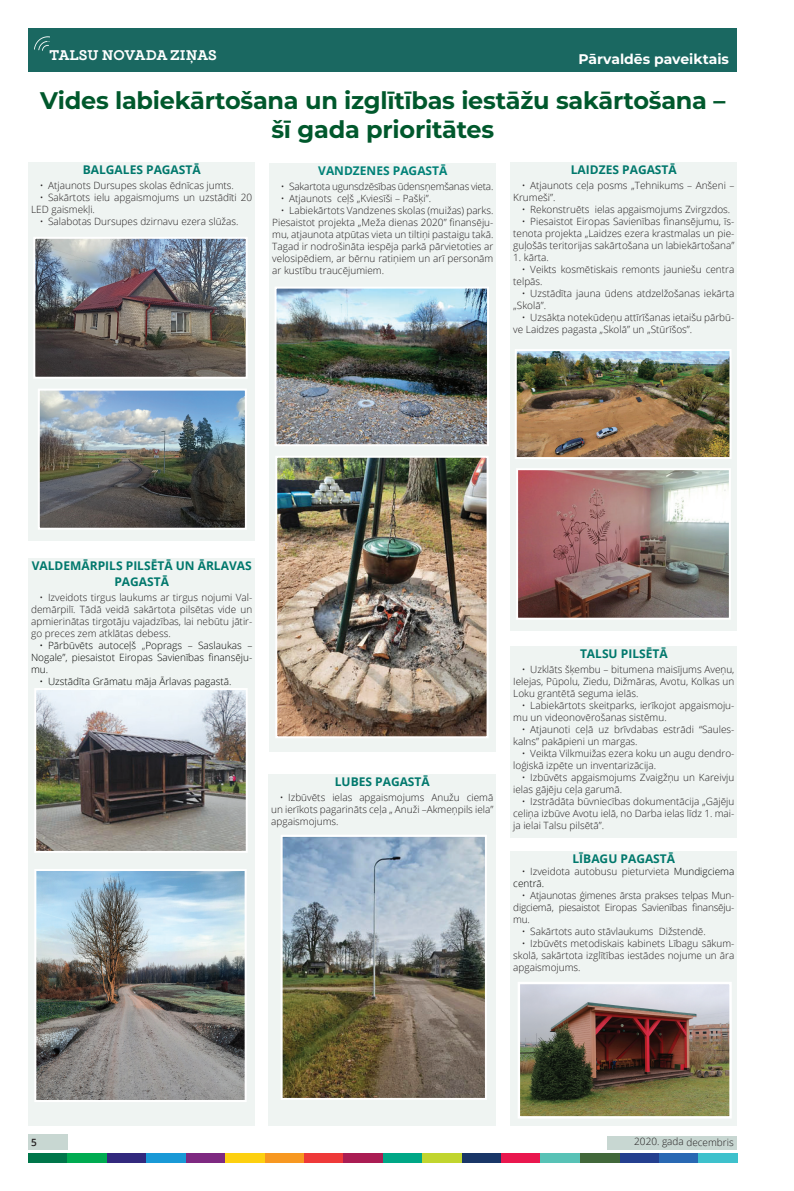
<style>
.page{position:relative;width:794px;height:1191px;background:#fff}
.page>*{position:absolute;margin:0;border:0;box-sizing:border-box;transform-origin:0 0}
.t1{font:700 24px/29px "Montserrat";letter-spacing:-.01em;color:#00582c;text-align:center}
.t2{font:700 14px "Montserrat";color:#fff}
.t3{font:700 14px "Locke";letter-spacing:-.005em;color:#fff}
.t4{font:700 12px/16px "Open Sans";color:#00786c}
.t5{font:700 12px "Open Sans";color:#008177}
.t6{font:300 10px/12px "Open Sans";color:#231f20}
.t7{font:300 10px/12px "Open Sans";color:#040503;text-align:justify}
.t8{font:300 10px "Open Sans";letter-spacing:-.02em;color:#231f20}
.t9{font:600 10px "Open Sans";color:#231f20}
.s1{color:#231f20}
.s2{color:#040503}
</style>
<div class="page">
<div style="left:28px;top:28px;width:708px;height:44px;background:#1a6861"></div>
<img style="left:34px;top:36px;width:16px;height:15px">
<div style="left:658px;top:1153px;width:40px;height:9px;background:#2968b3"></div>
<div style="left:698px;top:1153px;width:39px;height:9px;background:#3ec1cc"></div>
<div style="left:619px;top:1153px;width:39px;height:9px;background:#243f8f"></div>
<div style="left:501px;top:1153px;width:39px;height:9px;background:#e9174e"></div>
<div style="left:28px;top:1153px;width:40px;height:9px;background:#00764a"></div>
<div style="left:107px;top:1153px;width:39px;height:9px;background:#32297d"></div>
<div style="left:383px;top:1153px;width:39px;height:9px;background:#00a786"></div>
<div style="left:264px;top:1153px;width:40px;height:9px;background:#f79821"></div>
<div style="left:462px;top:1153px;width:39px;height:9px;background:#193667"></div>
<div style="left:68px;top:1153px;width:39px;height:9px;background:#00ab51"></div>
<div style="left:580px;top:1153px;width:39px;height:9px;background:#42683b"></div>
<div style="left:304px;top:1153px;width:39px;height:9px;background:#ee3939"></div>
<div style="left:422px;top:1153px;width:40px;height:9px;background:#c1d52f"></div>
<div style="left:186px;top:1153px;width:39px;height:9px;background:#7e2981"></div>
<div style="left:146px;top:1153px;width:40px;height:9px;background:#1999d6"></div>
<div style="left:343px;top:1153px;width:40px;height:9px;background:#aa1d53"></div>
<div style="left:225px;top:1153px;width:39px;height:9px;background:#fdd010"></div>
<div style="left:540px;top:1153px;width:40px;height:9px;background:#58c2b6"></div>
<div style="left:28px;top:1134px;width:40px;height:15px;background:#c8d7d2"></div>
<div style="left:607px;top:1136px;width:129px;height:13px;background:#c8d7d2"></div>
<div style="left:28px;top:162px;width:227px;height:378px;background:#eff4f2"></div>
<div style="left:269px;top:163px;width:227px;height:588px;background:#eff4f2"></div>
<div style="left:510px;top:162px;width:227px;height:468px;background:#eff4f2"></div>
<div style="left:268px;top:774px;width:228px;height:351px;background:#eff4f2"></div>
<div style="left:510px;top:646px;width:227px;height:191px;background:#eff4f2"></div>
<div style="left:510px;top:851px;width:227px;height:274px;background:#eff4f2"></div>
<img style="left:41px;top:391px;width:203px;height:136px">
<div style="left:38px;top:388px;width:209px;height:142px;border:2px solid #fff"></div>
<img style="left:36px;top:240px;width:209px;height:136px">
<div style="left:33px;top:237px;width:215px;height:142px;border:2px solid #fff"></div>
<img style="left:278px;top:459px;width:207px;height:276px">
<div style="left:275px;top:456px;width:213px;height:282px;border:2px solid #fff"></div>
<img style="left:277px;top:290px;width:209px;height:153px">
<div style="left:274px;top:287px;width:215px;height:159px;border:2px solid #fff"></div>
<div style="left:28px;top:558px;width:227px;height:567px;background:#eff4f2"></div>
<img style="left:37px;top:872px;width:207px;height:227px">
<div style="left:34px;top:869px;width:213px;height:233px;border:2px solid #fff"></div>
<img style="left:37px;top:691px;width:208px;height:159px">
<div style="left:34px;top:688px;width:214px;height:165px;border:2px solid #fff"></div>
<img style="left:518px;top:352px;width:210px;height:104px">
<div style="left:515px;top:349px;width:216px;height:110px;border:2px solid #fff"></div>
<img style="left:519px;top:471px;width:209px;height:145px">
<div style="left:516px;top:468px;width:215px;height:151px;border:2px solid #fff"></div>
<img style="left:520px;top:984px;width:208px;height:131px">
<div style="left:517px;top:981px;width:214px;height:137px;border:2px solid #fff"></div>
<img style="left:284px;top:837px;width:200px;height:260px">
<div style="left:281px;top:834px;width:206px;height:266px;border:2px solid #fff"></div>
<h2 class="t3" style="left:50px;top:46px;width:169px">TALSU NOVADA ZIŅAS</h2>
<h2 class="t2" style="left:578px;top:49px;width:152px">Pārvaldēs paveiktais</h2>
<h1 class="t1" style="left:40px;top:85px;width:687px">Vides labiekārtošana un izglītības iestāžu sakārtošana – šī gada prioritātes</h1>
<p class="t4" style="left:83px;top:161px;width:9px">BALGAL</p>
<p class="t4" style="left:130px;top:161px;width:33px">ES PAGAST</p>
<p class="t4" style="left:192px;top:161px;width:10px">Ā</p>
<p class="t6" style="left:40px;top:179px;width:196px">• Atjaunots Dursupes skolas ēdnīcas jumts.</p>
<p class="t6" style="left:31px;top:191px;width:223px;text-indent:9px">• Sakārtots ielu apgaismojums un uzstādīti 20<br>LED gaismekļi.</p>
<p class="t6" style="left:40px;top:215px;width:200px">• Salabotas Dursupes dzirnavu ezera slūžas.</p>
<p class="t4" style="left:571px;top:161px;width:68px">LAIDZES PAGAST</p>
<p class="t4" style="left:668px;top:161px;width:10px">Ā</p>
<p class="t6" style="left:513px;top:179px;width:223px;text-indent:9px">• Atjaunots ceļa posms „Tehnikums – Anšeni –<br>Krumeši”.</p>
<p class="t6" style="left:522px;top:203px;width:210px">• Rekonstruēts ielas apgaismojums Zvirgzdos.</p>
<p class="t6" style="left:513px;top:215px;width:223px;text-align:justify;text-indent:9px">• Piesaistot Eiropas Savienības finansējumu, īs&shy;tenota projekta „Laidzes ezera krastmalas un pie&shy;guļošās teritorijas sakārtošana un labiekārtošana”</p>
<p class="t6" style="left:513px;top:251px;width:37px">1. kārta.</p>
<p class="t6" style="left:513px;top:263px;width:223px;text-indent:9px">• Veikts kosmētiskais remonts jauniešu centra telpās.</p>
<p class="t6" style="left:513px;top:287px;width:223px;text-indent:9px">• Uzstādīta jauna ūdens atdzelžošanas iekārta „Skolā”.</p>
<p class="t6" style="left:513px;top:311px;width:223px;text-indent:9px">• Uzsākta notekūdeņu attīrīšanas ietaišu pārbū&shy;ve Laidzes pagasta „Skolā” un „Stūrīšos”.</p>
<p class="t5" style="left:318px;top:162px;width:91px">VANDZENES PAGAST</p>
<p class="t5" style="left:439px;top:162px;width:10px">Ā</p>
<p class="t8" style="left:281px;top:179px;width:214px">• Sakartota ugunsdzēsības ūdensņemšanas vieta.</p>
<p class="t6" style="left:281px;top:192px;width:152px">• Atjaunots ceļš „Kviesīši – Pašķi”.</p>
<p class="t6" style="left:272px;top:204px;width:223px;text-align:justify;text-indent:9px">• Labiekārtots Vandzenes skolas (muižas) parks.<br>Piesaistot projekta „Meža dienas 2020” finansēju&shy;mu, atjaunota atpūtas vieta un tiltiņi pastaigu takā.<br>Tagad ir nodrošināta iespēja parkā pārvietoties ar velosipēdiem, ar bērnu ratiņiem un arī personām ar kustību traucējumiem.</p>
<p class="t4" style="left:32px;top:557px;width:17px">VALD</p>
<p class="t4" style="left:64px;top:557px;width:49px">EMĀRPILS</p>
<p class="t4" style="left:114px;top:557px;width:92px;text-indent:11px">PILSĒTĀ UN ĀRLAVAS<br>PAGAST</p>
<p class="t4" style="left:161px;top:573px;width:10px">Ā</p>
<p class="t6" style="left:31px;top:591px;width:223px;text-align:justify;text-indent:9px">• Izveidots tirgus laukums ar tirgus nojumi Val&shy;demārpilī. Tādā veidā sakārtota pilsētas vide un apmierinātas tirgotāju vajadzības, lai nebūtu jātir&shy;go preces zem atklātas debess.</p>
<p class="t7" style="left:31px;top:639px;width:223px;text-indent:9px">• Pārbūvēts autoceļš <span class="s1">„</span>Poprags – Saslaukas – Nogale”, piesaistot Eiropas Savienības finansēju&shy;mu.</p>
<p class="t7" style="left:40px;top:675px;width:193px">• Uzstādīta Grāmatu māja Ārlavas pagastā.</p>
<p class="t4" style="left:335px;top:773px;width:57px">LUBES PAGAST</p>
<p class="t4" style="left:421px;top:773px;width:10px">Ā</p>
<p class="t6" style="left:271px;top:791px;width:224px;text-align:justify;text-indent:9px">• Izbūvēts ielas apgaismojums Anužu ciemā un ierīkots pagarināts ceļa „ Anuži –Akmeņpils iela” apgaismojums.</p>
<p class="t4" style="left:580px;top:645px;width:89px">TALSU PILSĒTĀ</p>
<p class="t6" style="left:513px;top:663px;width:223px;text-align:justify;text-indent:9px">• Uzklāts šķembu – bitumena maisījums Aveņu, Ielejas, Pūpolu, Ziedu, Dižmāras, Avotu, Kolkas un Loku grantētā seguma ielās.</p>
<p class="t6" style="left:513px;top:699px;width:223px;text-indent:8px">• Labiekārtots skeitparks, ierīkojot apgaismoju&shy;mu un videonovērošanas sistēmu.</p>
<p class="t6" style="left:513px;top:723px;width:223px;text-indent:8px">• Atjaunoti ceļā uz brīvdabas estrādi “Saules&shy;kalns” pakāpieni un margas.</p>
<p class="t6" style="left:513px;top:747px;width:223px;text-indent:9px">• Veikta Vilkmuižas ezera koku un augu dendro&shy;loģiskā izpēte un inventarizācija.</p>
<p class="t6" style="left:513px;top:771px;width:223px;text-indent:9px">• Izbūvēts apgaismojums Zvaigžņu un Kareivju ielas gājēju ceļa garumā.</p>
<p class="t6" style="left:513px;top:795px;width:223px;text-align:justify;text-indent:9px">• Izstrādāta būvniecības dokumentācija „Gājēju celiņa izbūve Avotu ielā, no Darba ielas līdz 1. mai&shy;ja ielai Talsu pilsētā”.</p>
<p class="t4" style="left:572px;top:850px;width:65px">LĪBAG U PAGAST</p>
<p class="t4" style="left:667px;top:850px;width:10px">Ā</p>
<p class="t6" style="left:513px;top:865px;width:223px;text-indent:9px">• Izveidota autobusu pieturvieta <span class="s2">Mundigciema centrā.</span></p>
<p class="t6" style="left:513px;top:889px;width:223px;text-align:justify;text-indent:9px">• Atjaunotas ģimenes ārsta prakses telpas Mun&shy;digciemā, piesaistot Eiropas Savienības finansēju&shy;mu.</p>
<p class="t6" style="left:522px;top:925px;width:186px">• Sakārtots auto stāvlaukums Dižstendē.</p>
<p class="t6" style="left:513px;top:937px;width:223px;text-align:justify;text-indent:8px">• Izbūvēts metodiskais kabinets Lībagu sākum&shy;skolā, sakārtota izglītības iestādes nojume un āra apgaismojums.</p>
<p class="t9" style="left:31px;top:1135px;width:7px">5</p>
<p class="t6" style="left:634px;top:1135px;width:101px">2020. gada decembris</p>
</div>
